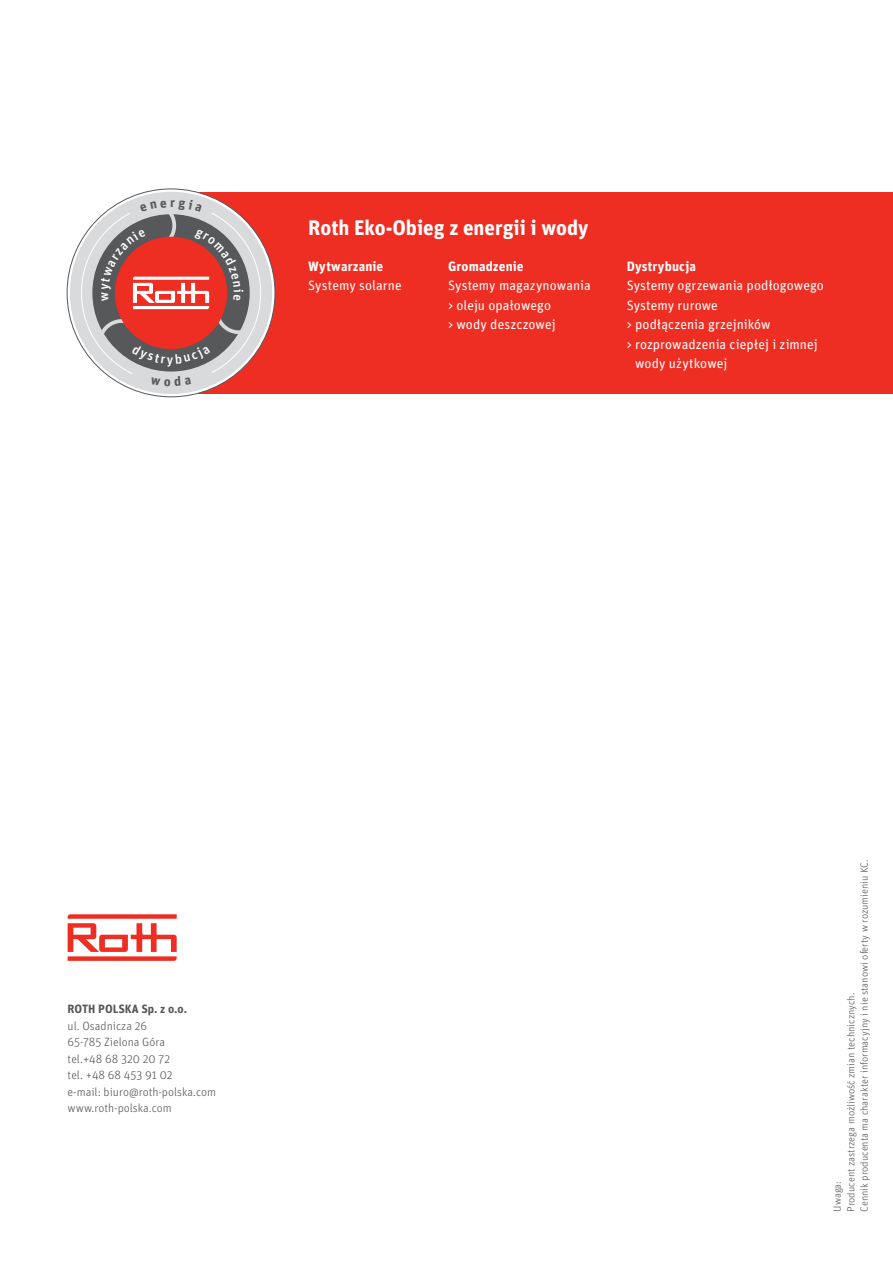
<style>
.page{position:relative;width:893px;height:1263px;background:#fff}
.page>*{position:absolute;margin:0;border:0;box-sizing:border-box;transform-origin:0 0}
.t1{font:700 21px "Unit Pro";color:#fff}
.t2{font:13.5px/19.5px "Unit Pro";letter-spacing:.005em;color:#fff}
.t3{font:700 13.5px "Unit Pro";letter-spacing:.01em;color:#fff}
.t4{font:300 12px "Unit Pro";color:#57585a}
.t5{font:700 12px "Unit Pro";color:#57585a}
.t6{font:300 10.5px "Unit Pro";color:#57585a}
</style>
<div class="page">
<div style="left:181px;top:192px;width:712px;height:202px;background:#ee2e22"></div>
<svg style="left:67px;top:189px;width:208px;height:208px"></svg>
<div style="left:70px;top:192px;width:202px;height:202px;background:#d9dadc;border-radius:50%"></div>
<svg style="left:68px;top:914px;width:109px;height:47px"></svg>
<svg style="left:81px;top:199px;width:181px;height:187px"></svg>
<p class="t1" style="left:308px;top:212px;width:282px">Roth Eko-Obieg z energii i wody</p>
<p class="t3" style="left:308px;top:256px;width:77px">Wytwarzanie</p>
<p class="t2" style="left:308px;top:275px;width:95px">Systemy solarne</p>
<p class="t3" style="left:448px;top:256px;width:77px">Gromadzenie</p>
<p class="t2" style="left:448px;top:275px;width:144px">Systemy magazynowania</p>
<p class="t2" style="left:448px;top:294px;width:104px">&gt; oleju opałowego</p>
<p class="t2" style="left:448px;top:314px;width:109px">&gt; wody deszczowej</p>
<p class="t3" style="left:627px;top:256px;width:71px">Dystrybucja</p>
<p class="t2" style="left:627px;top:275px;width:199px">Systemy ogrzewania podłogowego<br>Systemy rurowe</p>
<p class="t2" style="left:627px;top:314px;width:146px">&gt; podłączenia grzejników</p>
<p class="t2" style="left:635px;top:333px;width:184px;text-indent:-8px">&gt; rozprowadzenia ciepłej i zimnej wody użytkowej</p>
<p class="t5" style="left:68px;top:1000px;width:121px">ROTH POLSKA Sp. z o.o.</p>
<p class="t4" style="left:68px;top:1017px;width:81px">ul. Osadnicza 26</p>
<p class="t4" style="left:68px;top:1034px;width:99px">65-785 Zielona Góra</p>
<p class="t4" style="left:68px;top:1050px;width:104px">tel.+48 68 320 20 72</p>
<p class="t4" style="left:68px;top:1067px;width:107px">tel. +48 68 453 91 02</p>
<p class="t4" style="left:68px;top:1083px;width:150px">e-mail: biuro@roth-polska.com</p>
<p class="t4" style="left:68px;top:1100px;width:106px">www.roth-polska.com</p>
<p class="t6" style="left:857px;top:1212px;width:354px;rotate:-90deg">Cennik producenta ma charakter informacyjny i nie stanowi oferty w rozumieniu KC.</p>
<p class="t6" style="left:844px;top:1212px;width:221px;rotate:-90deg">Producent zastrzega możliwość zmian technicznych.</p>
<p class="t6" style="left:830px;top:1212px;width:32px;rotate:-90deg">Uwaga:</p>
</div>
